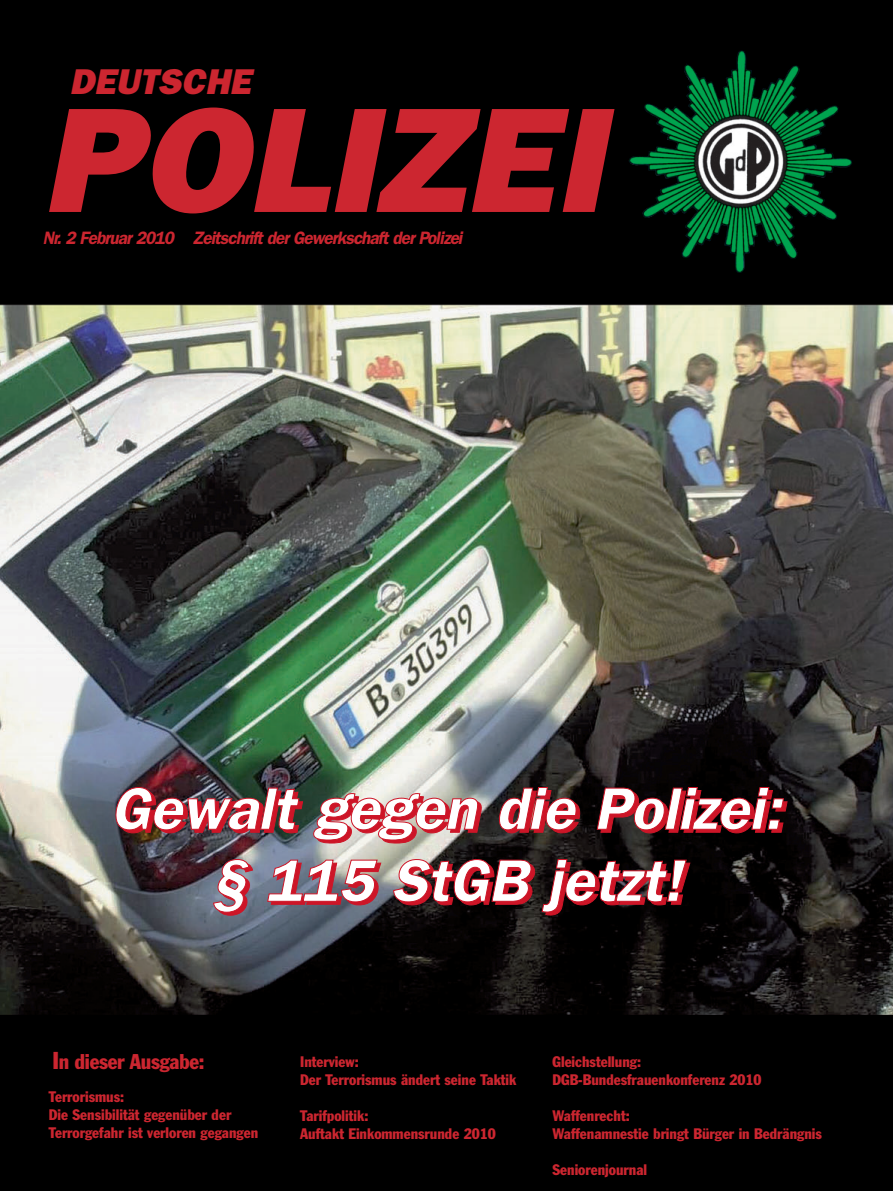
<style>
.page{position:relative;width:893px;height:1191px;background:#fff}
.page>*{position:absolute;margin:0;border:0;box-sizing:border-box;transform-origin:0 0}
.t1{font:italic 800 150px "Franklin Gothic";color:#cc2630}
.t2{font:italic 600 60px/72px "Franklin Gothic";letter-spacing:-.01em;color:#fff;text-align:center}
.t3{font:italic 800 36px "Franklin Gothic";color:#cc2630}
.t4{font:condensed 21px "Franklin Gothic";letter-spacing:-.015em;color:#cc2630}
.t5{font:italic 600 18px "Franklin Gothic";letter-spacing:-.055em;color:#cc2630;scale:.95 1}
.t6{font:condensed 15px/18px "Franklin Gothic";color:#cc2630}
.s1{font-size:24px}
</style>
<div class="page">
<img style="left:0;top:0;width:893px;height:1190px">
<img style="left:686px;top:51px;width:70px;height:48px">
<h3 class="t3" style="left:70px;top:69px;width:189px">DEUTSCHE</h3>
<h1 class="t1" style="left:41px;top:109px;width:587px">POLIZEI</h1>
<p class="t5" style="left:43px;top:231px;width:446px">Nr.2 Februar2010 ZeitschriftderGewerkschaftderPolizei</p>
<h2 class="t2" style="left:111px;top:778px;width:682px">Gewalt gegen die Polizei: § 115 StGB jetzt!</h2>
<h3 class="t4" style="left:53px;top:1054px;width:153px"><span class="s1">I</span>n dieser Ausgabe:</h3>
<p class="t6" style="left:300px;top:1053px;width:218px">Interview:<br>Der Terrorismus ändert seine Taktik</p>
<p class="t6" style="left:300px;top:1107px;width:197px">Tarifpolitik:<br>Auftakt Einkommensrunde 2010</p>
<p class="t6" style="left:49px;top:1089px;width:211px">Terrorismus:<br>Die Sensibilität gegenüber der<br>Terrorgefahr ist verloren gegangen</p>
<p class="t6" style="left:552px;top:1053px;width:211px">Gleichstellung:<br>DGB-Bundesfrauenkonferenz 2010</p>
<p class="t6" style="left:552px;top:1107px;width:271px">Waffenrecht:<br>Waffenamnestie bringt Bürger in Bedrängnis</p>
<p class="t6" style="left:552px;top:1161px;width:96px">Seniorenjournal</p>
</div>
